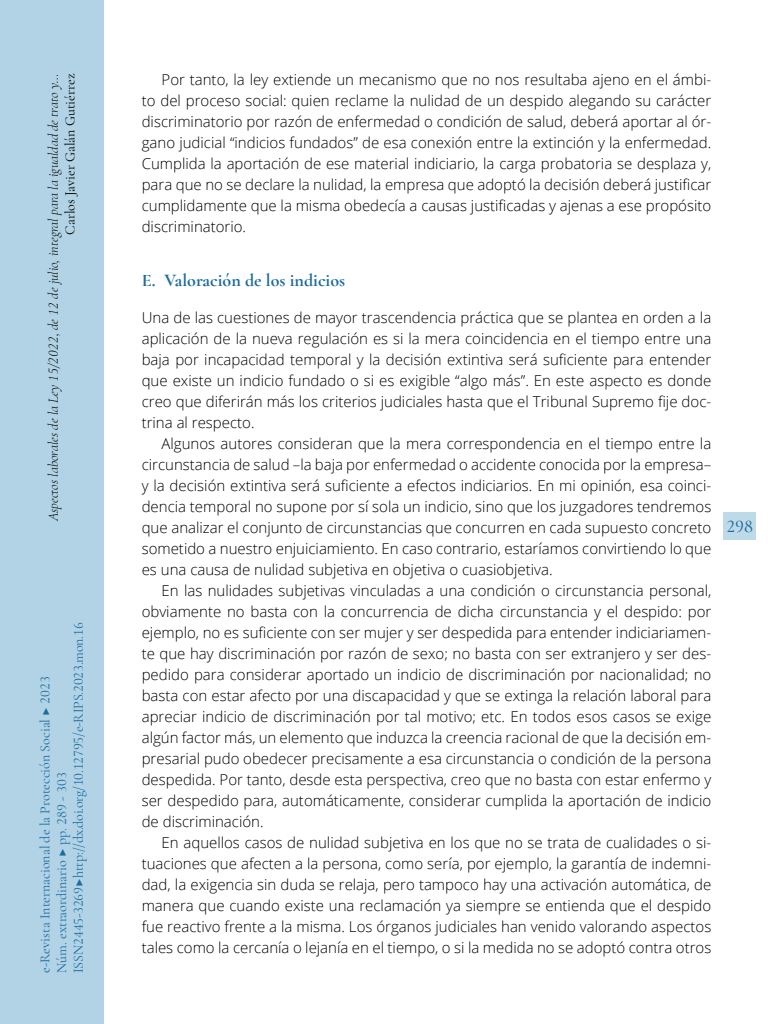
<style>
.page{position:relative;width:768px;height:1024px;background:#fff}
.page>*{position:absolute;margin:0;border:0;box-sizing:border-box;transform-origin:0 0}
._41_Enunciado_1_1{font:700 18px "Cormorant Garamond";color:#1b6b9f}
.t1{font:500 18px "Cormorant Garamond";color:#1b6b9f}
._00_bsc{font:300 15px/21px "Open Sans";color:#000;text-align:justify}
._00_bsc_Sin{font:300 15px/21px "Open Sans";color:#000;text-align:justify}
.t2{font:14px/16.8px "Cormorant Garamond";color:#1b6b9f}
.t3{font:italic 300 14px "Cormorant Garamond";color:#000}
.t4{font:14px "Cormorant Garamond";color:#000}
</style>
<div class="page">
<div style="left:0;top:0;width:103px;height:1024px;background:#b1d3e5"></div>
<div style="left:724px;top:512px;width:32px;height:28px;background:#bedae8"></div>
<p class="t3" style="left:45px;top:521px;width:449px;rotate:-90deg">Aspectos laborales de la Ley 15/2022, de 12 de julio, integral para la igualdad de trato y…</p>
<p class="t4" style="left:62px;top:235px;width:163px;rotate:-90deg">Carlos Javier Galán Gutiérrez</p>
<p class="t2" style="left:36px;top:973px;width:352px;rotate:-90deg">e-Revista Internacional de la Protección Social ▶ 2023<br>Núm. extraordinario ▶ pp. 289 - 303<br>ISSN 2445-3269 ▶ http://dx.doi.org/10.12795/e-RIPS.2023.mon.16</p>
<p class="_00_bsc" style="left:142px;top:69px;width:571px;text-indent:20px">Por tanto, la ley extiende un mecanismo que no nos resultaba ajeno en el ámbi&shy;to del proceso social: quien reclame la nulidad de un despido alegando su carácter discriminatorio por razón de enfermedad o condición de salud, deberá aportar al ór&shy;gano judicial “indicios fundados” de esa conexión entre la extinción y la enfermedad.<br>Cumplida la aportación de ese material indiciario, la carga probatoria se desplaza y, para que no se declare la nulidad, la empresa que adoptó la decisión deberá justificar cumplidamente que la misma obedecía a causas justificadas y ajenas a ese propósito discriminatorio.</p>
<p class="_41_Enunciado_1_1" style="left:142px;top:269px;width:205px">E. Valoración de los indicios</p>
<p class="_00_bsc_Sin" style="left:142px;top:306px;width:571px">Una de las cuestiones de mayor trascendencia práctica que se plantea en orden a la aplicación de la nueva regulación es si la mera coincidencia en el tiempo entre una baja por incapacidad temporal y la decisión extintiva será suficiente para entender que existe un indicio fundado o si es exigible “algo más”. En este aspecto es donde creo que diferirán más los criterios judiciales hasta que el Tribunal Supremo fije doc&shy;trina al respecto.</p>
<p class="_00_bsc" style="left:142px;top:432px;width:571px;text-indent:20px">Algunos autores consideran que la mera correspondencia en el tiempo entre la circunstancia de salud –la baja por enfermedad o accidente conocida por la empresa– y la decisión extintiva será suficiente a efectos indiciarios. En mi opinión, esa coinci&shy;dencia temporal no supone por sí sola un indicio, sino que los juzgadores tendremos que analizar el conjunto de circunstancias que concurren en cada supuesto concreto sometido a nuestro enjuiciamiento. En caso contrario, estaríamos convirtiendo lo que es una causa de nulidad subjetiva en objetiva o cuasiobjetiva.</p>
<p class="_00_bsc" style="left:142px;top:579px;width:571px;text-indent:20px">En las nulidades subjetivas vinculadas a una condición o circunstancia personal, obviamente no basta con la concurrencia de dicha circunstancia y el despido: por ejemplo, no es suficiente con ser mujer y ser despedida para entender indiciariamen&shy;te que hay discriminación por razón de sexo; no basta con ser extranjero y ser des&shy;pedido para considerar aportado un indicio de discriminación por nacionalidad; no basta con estar afecto por una discapacidad y que se extinga la relación laboral para apreciar indicio de discriminación por tal motivo; etc. En todos esos casos se exige algún factor más, un elemento que induzca la creencia racional de que la decisión em&shy;presarial pudo obedecer precisamente a esa circunstancia o condición de la persona despedida. Por tanto, desde esta perspectiva, creo que no basta con estar enfermo y ser despedido para, automáticamente, considerar cumplida la aportación de indicio de discriminación.</p>
<p class="_00_bsc" style="left:142px;top:831px;width:571px;text-indent:20px">En aquellos casos de nulidad subjetiva en los que no se trata de cualidades o si&shy;tuaciones que afecten a la persona, como sería, por ejemplo, la garantía de indemni&shy;dad, la exigencia sin duda se relaja, pero tampoco hay una activación automática, de manera que cuando existe una reclamación ya siempre se entienda que el despido fue reactivo frente a la misma. Los órganos judiciales han venido valorando aspectos tales como la cercanía o lejanía en el tiempo, o si la medida no se adoptó contra otros</p>
<p class="t1" style="left:726px;top:515px;width:28px">298</p>
</div>
